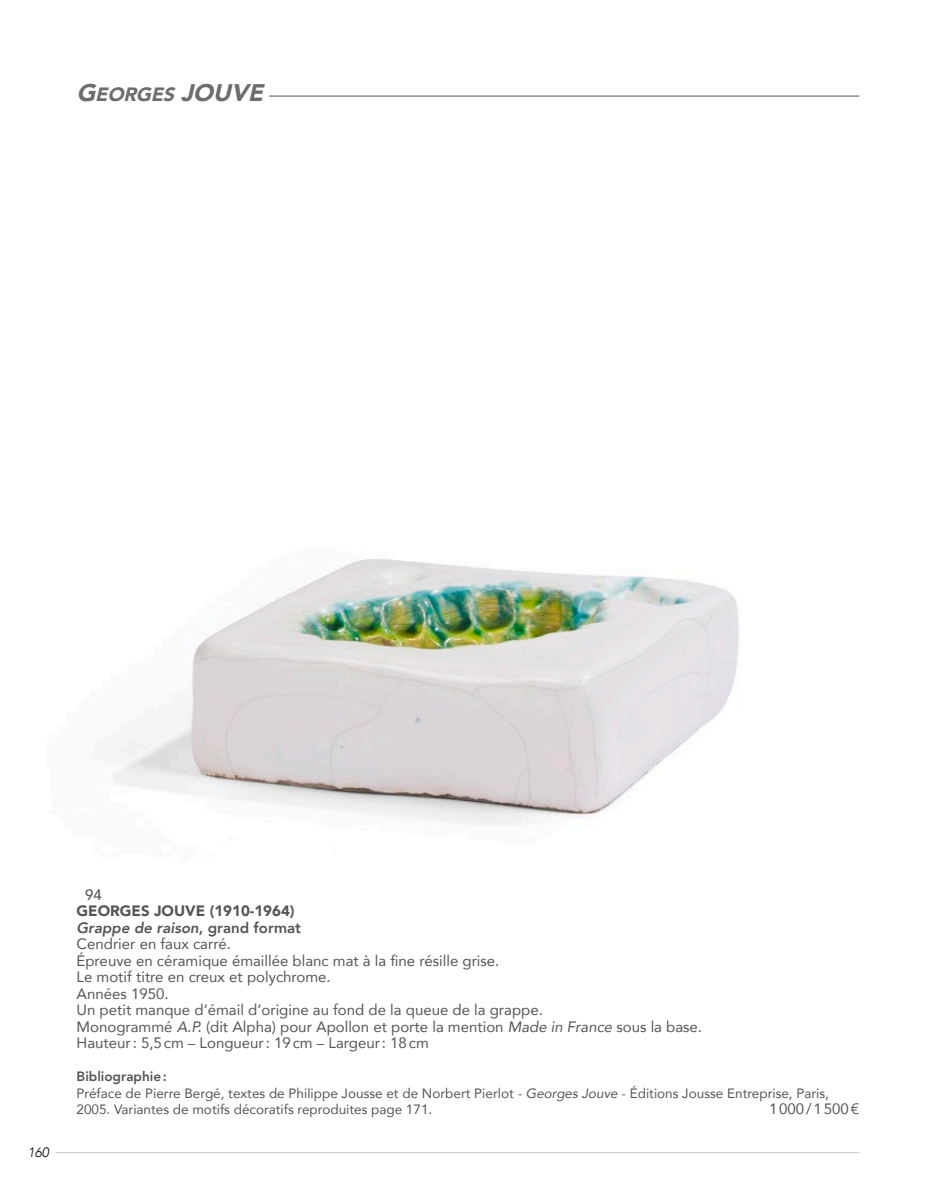
<style>
.page{position:relative;width:936px;height:1191px;background:#fff}
.page>*{position:absolute;margin:0;border:0;box-sizing:border-box;transform-origin:0 0}
.t1{font:24px "Avenir Black Oblique SC800";color:#6d6d6d}
.t2{font:15px/16.5px "Avenir";color:#555554}
.t3{font:15px "Avenir Black SC800";color:#555554}
.t4{font:500 15px "Avenir";color:#555554}
.t5{font:13.5px/16.5px "Avenir";color:#555554}
.t6{font:italic 300 13.5px "Avenir";color:#000}
.s1{font-size:19.2px}
.s2{font-weight:800;font-style:italic}
.s3{font-weight:800}
.s4{font-style:italic}
</style>
<div class="page">
<img style="left:113px;top:95px;width:746px;height:729px">
<hr style="left:55px;top:1152px;width:804px;height:1px;background:#c5c5c6">
<hr style="left:269px;top:96px;width:590px;height:1px;background:#555554">
<h1 class="t1" style="left:77px;top:72px;width:171px">G<span class="s1">EORGES</span> JOUVE</h1>
<p class="t6" style="left:28px;top:1144px;width:23px">160</p>
<p class="t4" style="left:85px;top:881px;width:18px">94</p>
<p class="t3" style="left:77px;top:898px;width:23px">GEOR</p>
<p class="t3" style="left:120px;top:898px;width:176px">GES JOUVE (1910-1964)</p>
<p class="t2" style="left:77px;top:918px;width:627px"><span class="s2">Grappe de raison</span><span class="s3">, grand format<br></span>Cendrier en faux carré.<br>Épreuve en céramique émaillée blanc mat à la fine résille grise.<br>Le motif titre en creux et polychrome.<br>Années 1950.<br>Un petit manque d’émail d’origine au fond de la queue de la grappe.<br>Monogrammé <span class="s4">A.P.</span> (dit Alpha) pour Apollon et porte la mention <span class="s4">Made in France</span> sous la base.<br>Hauteur: 5,5cm – Longueur: 19cm – Largeur: 18cm</p>
<p class="t5" style="left:77px;top:1068px;width:753px"><span class="s3">Bibliographie:<br></span>Préface de Pierre Bergé, textes de Philippe Jousse et de Norbert Pierlot <span class="s4">- Georges Jouve</span> - Éditions Jousse Entreprise, Paris,<br>2005. Variantes de motifs décoratifs reproduites page 171.</p>
<p class="t2" style="left:769px;top:1100px;width:92px">1000/1500€</p>
</div>
